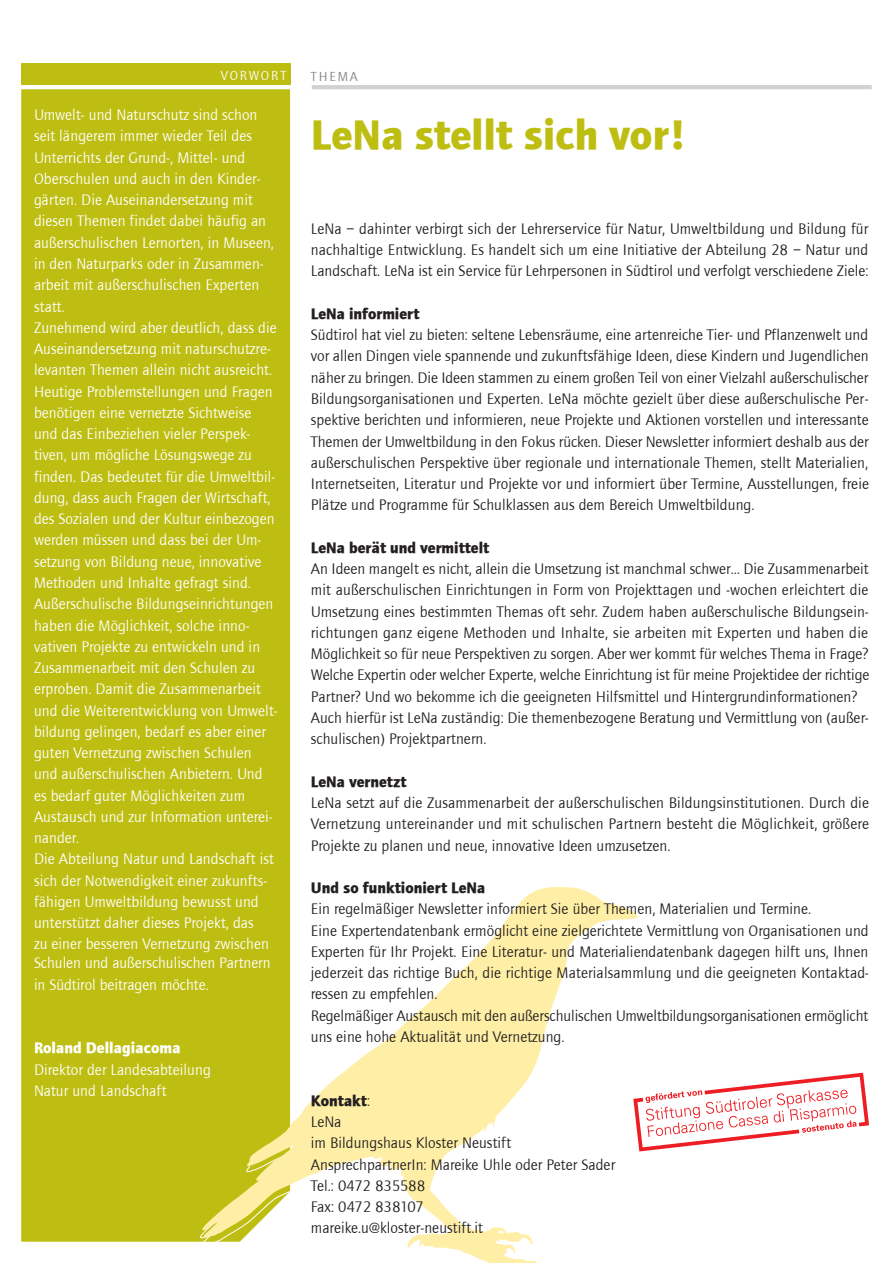
<style>
.page{position:relative;width:893px;height:1263px;background:#fff}
.page>*{position:absolute;margin:0;border:0;box-sizing:border-box;transform-origin:0 0}
.t1{font:700 42.45px "Foundry Journal";letter-spacing:.005em;color:#bebe12}
.t2{font:15.75px/21.3px "Foundry Journal";letter-spacing:.005em;color:#231f20;text-align:justify}
.t3{font:15.75px/21.3px "Foundry Journal";letter-spacing:.005em;color:#fff}
.t4{font:700 15.75px "Foundry Journal";color:#231f20}
.t5{font:700 15.75px "Foundry Journal";letter-spacing:.005em;color:#fff}
.t6{font:13.5px "Foundry Journal";color:#fff}
.t7{font:13.5px "Foundry Journal";color:#808285}
.s1{font-weight:700}
</style>
<div class="page">
<div style="left:21px;top:89px;width:269px;height:1153px;background:#bebe12"></div>
<svg style="left:201px;top:887px;width:437px;height:376px"></svg>
<div style="left:21px;top:64px;width:270px;height:21px;background:#bebe12"></div>
<hr style="left:312px;top:85px;width:560px;height:4px;background:#d1d2d4">
<svg style="left:633px;top:1073px;width:236px;height:78px"></svg>
<p class="t6" style="left:221px;top:68px;width:39px">VORwort</p>
<p class="t7" style="left:311px;top:69px;width:19px">Thema</p>
<p class="t3" style="left:34px;top:105px;width:245px">Umwelt- und Naturschutz sind schon seit längerem immer wieder Teil des Unterrichts der Grund-, Mittel- und Oberschulen und auch in den Kinder&shy;gärten. Die Auseinandersetzung mit diesen Themen findet dabei häufig an außerschulischen Lernorten, in Museen, in den Naturparks oder in Zusammen&shy;arbeit mit außerschulischen Experten statt.<br>Zunehmend wird aber deutlich, dass die Auseinandersetzung mit naturschutzre&shy;levanten Themen allein nicht ausreicht.<br>Heutige Problemstellungen und Fragen benötigen eine vernetzte Sichtweise und das Einbeziehen vieler Perspek&shy;tiven, um mögliche Lösungswege zu finden. Das bedeutet für die Umweltbil&shy;dung, dass auch Fragen der Wirtschaft, des Sozialen und der Kultur einbezogen werden müssen und dass bei der Um&shy;setzung von Bildung neue, innovative Methoden und Inhalte gefragt sind.<br>Außerschulische Bildungseinrichtungen haben die Möglichkeit, solche inno&shy;vativen Projekte zu entwickeln und in Zusammenarbeit mit den Schulen zu erproben. Damit die Zusammenarbeit und die Weiterentwicklung von Umwelt&shy;bildung gelingen, bedarf es aber einer guten Vernetzung zwischen Schulen und außerschulischen Anbietern. Und es bedarf guter Möglichkeiten zum Austausch und zur Information unterei&shy;nander.<br>Die Abteilung Natur und Landschaft ist sich der Notwendigkeit einer zukunfts&shy;fähigen Umweltbildung bewusst und unterstützt daher dieses Projekt, das<br>zu einer besseren Vernetzung zwischen</p>
<p class="t3" style="left:34px;top:953px;width:238px">Schulen und außerschulischen Partnern in Südtirol beitragen möchte.</p>
<p class="t5" style="left:34px;top:1039px;width:148px">Roland Dellagiacoma</p>
<p class="t3" style="left:34px;top:1059px;width:178px">Direktor der Landesabteilung<br>Natur und Landschaft</p>
<h1 class="t1" style="left:311px;top:110px;width:377px">LeNa stellt sich vor!</h1>
<p class="t2" style="left:311px;top:218px;width:559px">LeNa – dahinter verbirgt sich der Lehrerservice für Natur, Umweltbildung und Bildung für nachhaltige Entwicklung. Es handelt sich um eine Initiative der Abteilung 28 – Natur und Landschaft. LeNa ist ein Service für Lehrpersonen in Südtirol und verfolgt verschiedene Ziele:</p>
<p class="t4" style="left:311px;top:304px;width:110px">LeNa informiert</p>
<p class="t2" style="left:311px;top:325px;width:560px">Südtirol hat viel zu bieten: seltene Lebensräume, eine artenreiche Tier- und Pflanzenwelt und vor allen Dingen viele spannende und zukunftsfähige Ideen, diese Kindern und Jugendlichen näher zu bringen. Die Ideen stammen zu einem großen Teil von einer Vielzahl außerschulischer Bildungsorganisationen und Experten. LeNa möchte gezielt über diese außerschulische Per&shy;spektive berichten und informieren, neue Projekte und Aktionen vorstellen und interessante Themen der Umweltbildung in den Fokus rücken. Dieser Newsletter informiert deshalb aus der außerschulischen Perspektive über regionale und internationale Themen, stellt Materialien, Internetseiten, Literatur und Projekte vor und informiert über Termine, Ausstellungen, freie Plätze und Programme für Schulklassen aus dem Bereich Umweltbildung.</p>
<p class="t4" style="left:311px;top:538px;width:180px">LeNa berät und vermittelt</p>
<p class="t2" style="left:311px;top:558px;width:560px;text-align:left">An Ideen mangelt es nicht, allein die Umsetzung ist manchmal schwer… Die Zusammenarbeit mit außerschulischen Einrichtungen in Form von Projekttagen und -wochen erleichtert die Umsetzung eines bestimmten Themas oft sehr. Zudem haben außerschulische Bildungsein&shy;richtungen ganz eigene Methoden und Inhalte, sie arbeiten mit Experten und haben die Möglichkeit so für neue Perspektiven zu sorgen. Aber wer kommt für welches Thema in Frage?<br>Welche Expertin oder welcher Experte, welche Einrichtung ist für meine Projektidee der richtige Partner? Und wo bekomme ich die geeigneten Hilfsmittel und Hintergrundinformationen?<br>Auch hierfür ist LeNa zuständig: Die themenbezogene Beratung und Vermittlung von (außer&shy;schulischen) Projektpartnern.</p>
<p class="t4" style="left:311px;top:772px;width:97px">LeNa vernetzt</p>
<p class="t2" style="left:311px;top:792px;width:560px">LeNa setzt auf die Zusammenarbeit der außerschulischen Bildungsinstitutionen. Durch die Vernetzung untereinander und mit schulischen Partnern besteht die Möglichkeit, größere Projekte zu planen und neue, innovative Ideen umzusetzen.</p>
<p class="t4" style="left:311px;top:878px;width:176px">Und so funktioniert LeNa</p>
<p class="t2" style="left:311px;top:899px;width:559px;text-align:left">Ein regelmäßiger Newsletter informiert Sie über Themen, Materialien und Termine.<br>Eine Expertendatenbank ermöglicht eine zielgerichtete Vermittlung von Organisationen und Experten für Ihr Projekt. Eine Literatur- und Materialiendatenbank dagegen hilft uns, Ihnen jederzeit das richtige Buch, die richtige Materialsammlung und die geeigneten Kontaktad&shy;ressen zu empfehlen.<br>Regelmäßiger Austausch mit den außerschulischen Umweltbildungsorganisationen ermöglicht uns eine hohe Aktualität und Vernetzung.</p>
<p class="t2" style="left:311px;top:1090px;width:306px;text-align:left"><span class="s1">Kontakt</span>:<br>LeNa<br>im Bildungshaus Kloster Neustift<br>AnsprechpartnerIn: Mareike Uhle oder Peter Sader<br>Tel.: 0472 835588<br>Fax: 0472 838107<br>mareike.u@kloster-neustift.it</p>
</div>
